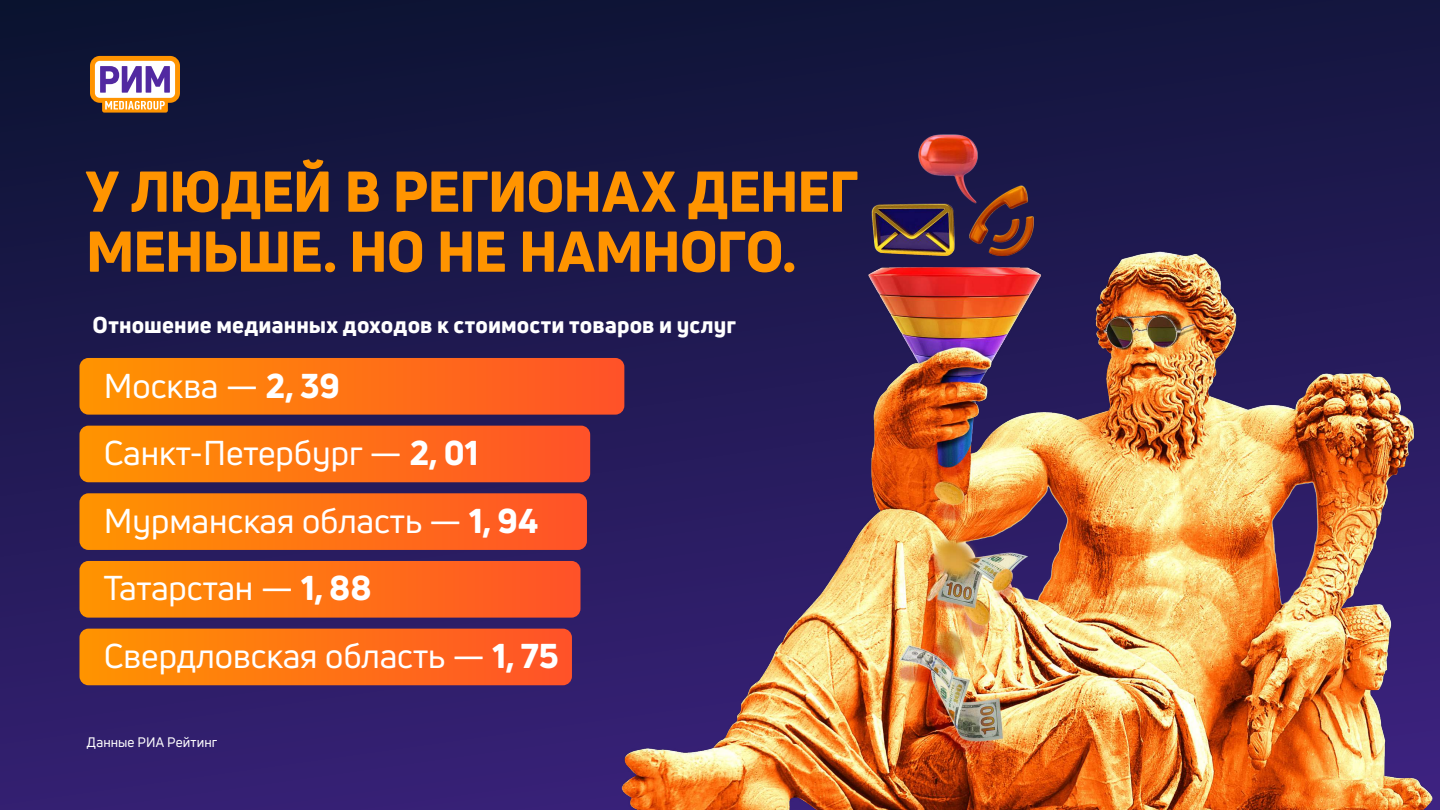
<style>
.page{position:relative;width:1440px;height:810px;background:#fff}
.page>*{position:absolute;margin:0;border:0;box-sizing:border-box;transform-origin:0 0}
.t1{font:800 56.25px/60px "Uni Neue";letter-spacing:-.025em;color:#ff9400}
.t2{font:33.75px/67.5px "Uni Neue";color:#fff}
.t3{font:800 22.5px "Uni Neue";letter-spacing:.005em;color:#fff}
.t4{font:13.5px "Uni Neue";letter-spacing:.005em;color:#fff}
.s1{font-weight:800}
</style>
<div class="page">
<div style="left:0;top:0;width:1440px;height:810px;background:linear-gradient(to bottom,#0d1434,#342071)"></div>
<svg style="left:90px;top:56px;width:90px;height:57px"></svg>
<svg style="left:80px;top:358px;width:321px;height:57px;background:#fd7f0c"></svg>
<svg style="left:80px;top:426px;width:321px;height:56px;background:#fe7e0c"></svg>
<svg style="left:80px;top:493px;width:321px;height:57px;background:#fd7e0d"></svg>
<svg style="left:80px;top:561px;width:321px;height:57px;background:#fd7d0d"></svg>
<svg style="left:80px;top:629px;width:321px;height:56px;background:#fe7e0d"></svg>
<img style="left:401px;top:113px;width:1039px;height:697px">
<h1 class="t1" style="left:86px;top:161px;width:774px">У ЛЮДЕЙ В РЕГИОНАХ ДЕНЕГ<br>МЕНЬШЕ. НО НЕ НАМНОГО.</h1>
<p class="t3" style="left:93px;top:310px;width:645px">Отношение медианных доходов к стоимости товаров и услуг</p>
<p class="t2" style="left:104px;top:352px;width:457px">Москва — <span class="s1">2, 39<br></span>Санкт-Петербург — <span class="s1">2, 01<br></span>Мурманская область — <span class="s1">1, 94<br></span>Татарстан — <span class="s1">1, 88<br></span>Свердловская область — <span class="s1">1, 75</span></p>
<p class="t4" style="left:87px;top:734px;width:132px">Данные РИА Рейтинг</p>
</div>
